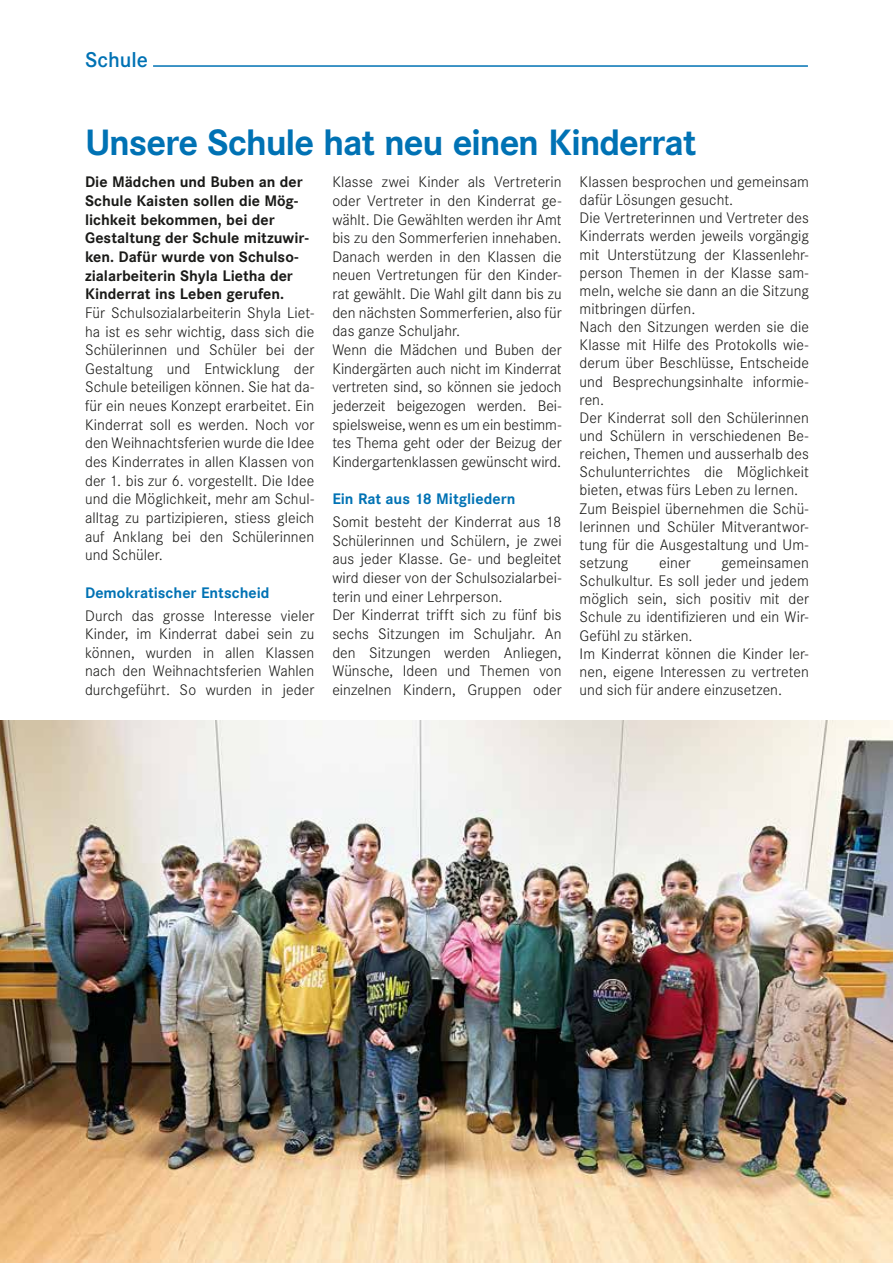
<style>
.page{position:relative;width:893px;height:1263px;background:#fff}
.page>*{position:absolute;margin:0;border:0;box-sizing:border-box;transform-origin:0 0}
.t1{font:700 36px "Corporate S";letter-spacing:-.03em;color:#0072b4}
.t2{font:500 21px "Corporate S";color:#0072b4}
.t3{font:300 15px/18.6px "Corporate S";letter-spacing:.005em;color:#1a1a18}
.t4{font:700 15px/18.6px "Corporate S";color:#1a1a18}
.t5{font:700 15px "Corporate S";color:#0072b4}
</style>
<div class="page">
<hr style="left:153px;top:65px;width:655px;height:2px;background:#0072b4">
<img style="left:0;top:721px;width:893px;height:542px">
<h2 class="t2" style="left:85px;top:47px;width:65px">Schule</h2>
<h1 class="t1" style="left:85px;top:120px;width:613px">Unsere Schule hat neu einen Kinderrat</h1>
<p class="t4" style="left:85px;top:173px;width:226px">Die Mädchen und Buben an der<br>Schule Kaisten sollen die Mög&shy;lichkeit bekommen, bei der<br>Gestaltung der Schule mitzuwir&shy;ken. Dafür wurde von Schulso&shy;zialarbeiterin Shyla Lietha der<br>Kinderrat ins Leben gerufen.</p>
<p class="t3" style="left:85px;top:303px;width:231px;text-align:justify">Für Schulsozialarbeiterin Shyla Liet&shy;ha ist es sehr wichtig, dass sich die Schülerinnen und Schüler bei der Gestaltung und Entwicklung der Schule beteiligen können. Sie hat da&shy;für ein neues Konzept erarbeitet. Ein Kinderrat soll es werden. Noch vor den Weihnachtsferien wurde die Idee des Kinderrates in allen Klassen von der 1. bis zur 6. vorgestellt. Die Idee und die Möglichkeit, mehr am Schul&shy;alltag zu partizipieren, stiess gleich auf Anklang bei den Schülerinnen und Schüler.</p>
<p class="t5" style="left:85px;top:583px;width:186px">Demokratischer Entscheid</p>
<p class="t3" style="left:85px;top:606px;width:231px;text-align:justify">Durch das grosse Interesse vieler Kinder, im Kinderrat dabei sein zu können, wurden in allen Klassen nach den Weihnachtsferien Wahlen durchgeführt. So wurden in jeder</p>
<p class="t3" style="left:580px;top:173px;width:231px;line-height:18.1px">Klassen besprochen und gemeinsam dafür Lösungen gesucht.<br>Die Vertreterinnen und Vertreter des<br>Kinderrats werden jeweils vorgängig mit Unterstützung der Klassenlehr&shy;person Themen in der Klasse sam&shy;meln, welche sie dann an die Sitzung mitbringen dürfen.<br>Nach den Sitzungen werden sie die<br>Klasse mit Hilfe des Protokolls wie&shy;derum über Beschlüsse, Entscheide und Besprechungsinhalte informie&shy;ren.<br>Der Kinderrat soll den Schülerinnen und Schülern in verschiedenen Be&shy;reichen, Themen und ausserhalb des<br>Schulunterrichtes die Möglichkeit bieten, etwas fürs Leben zu lernen.<br>Zum Beispiel übernehmen die Schü&shy;lerinnen und Schüler Mitverantwor&shy;tung für die Ausgestaltung und Um&shy;setzung</p>
<p class="t3" style="left:332px;top:173px;width:231px">Klasse zwei Kinder als Vertreterin oder Vertreter in den Kinderrat ge&shy;wählt. Die Gewählten werden ihr Amt bis zu den Sommerferien innehaben.<br>Danach werden in den Klassen die neuen Vertretungen für den Kinder&shy;rat gewählt. Die Wahl gilt dann bis zu den nächsten Sommerferien, also für das ganze Schuljahr.<br>Wenn die Mädchen und Buben der Kindergärten auch nicht im Kinderrat vertreten sind, so können sie jedoch jederzeit beigezogen werden. Bei&shy;spielsweise, wenn es um ein bestimm&shy;tes Thema geht oder der Beizug der Kindergartenklassen gewünscht wird.</p>
<p class="t5" style="left:332px;top:490px;width:185px">Ein Rat aus 18 Mitgliedern</p>
<p class="t3" style="left:332px;top:513px;width:231px">Somit besteht der Kinderrat aus 18<br>Schülerinnen und Schülern, je zwei aus jeder Klasse. Ge- und begleitet wird dieser von der Schulsozialarbei&shy;terin und einer Lehrperson.<br>Der Kinderrat trifft sich zu fünf bis sechs Sitzungen im Schuljahr. An den Sitzungen werden Anliegen, Wünsche, Ideen und Themen von einzelnen Kindern, Gruppen oder</p>
<p class="t3" style="left:580px;top:554px;width:231px;line-height:18.1px;text-indent:142px">gemeinsamen<br>Schulkultur. Es soll jeder und jedem möglich sein, sich positiv mit der<br>Schule zu identifizieren und ein Wir-<br>Gefühl zu stärken.<br>Im Kinderrat können die Kinder ler&shy;nen, eigene Interessen zu vertreten und sich für andere einzusetzen.</p>
<p class="t3" style="left:659px;top:553px;width:33px">einer</p>
</div>
